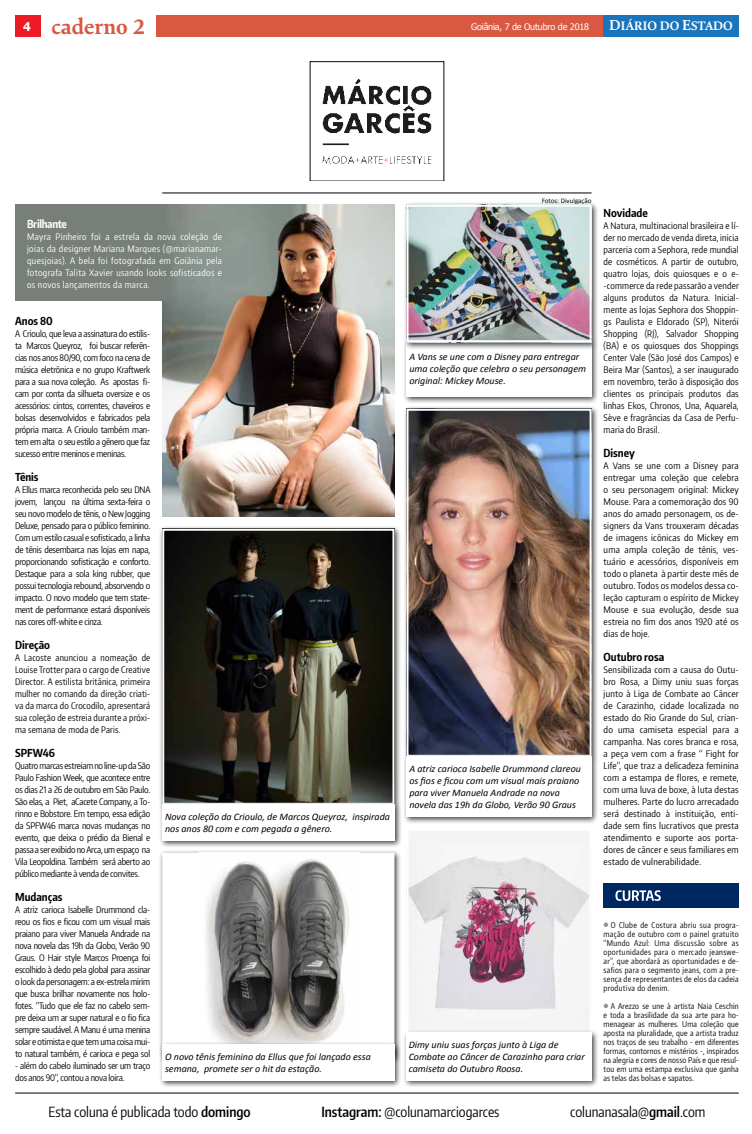
<style>
.page{position:relative;width:752px;height:1134px;background:#fff}
.page>*{position:absolute;margin:0;border:0;box-sizing:border-box;transform-origin:0 0}
.t1{font:700 22px "Cala";color:#d95842}
.t2{font:14px "Encode Sans Compressed";color:#000}
.t3{font:700 12.4px "Cala";color:#fff}
.t4{font:700 11px "Encode Sans Compressed";color:#000}
.t5{font:700 11px "Encode Sans Compressed";letter-spacing:-.03em;color:#fff}
.t6{font:italic 10px/12px "Calibri";color:#000}
.t7{font:9px/12px "Encode Sans Compressed";letter-spacing:-.02em;color:#000;text-align:justify}
.t8{font:9px/12px "Encode Sans Compressed";letter-spacing:-.02em;color:#000;text-align:justify;scale:1.05 1}
.t9{font:9px/12px "Encode Sans Compressed";letter-spacing:.04em;color:#fff;text-align:justify}
.t10{font:9px "Tahoma";letter-spacing:-.02em;color:#fff}
.t11{font:7.9px/9px "Encode Sans Compressed";letter-spacing:.02em;color:#000;text-align:justify}
.t12{font:7px "Calibri";color:#000}
.s1{font-size:14.4px}
.s2{font-weight:600}
</style>
<div class="page">
<div style="left:156px;top:15px;width:447px;height:22px;background:#d95842"></div>
<div style="left:603px;top:15px;width:135px;height:22px;background:#1b75bc"></div>
<div style="left:15px;top:15px;width:25px;height:22px;background:#ed1b23"></div>
<img style="left:162px;top:205px;width:232px;height:312px">
<div style="left:159px;top:525px;width:243px;height:287px;background:#000;opacity:.75"></div>
<img style="left:165px;top:532px;width:226px;height:269px">
<div style="left:162px;top:529px;width:232px;height:276px;border:2px solid #fff"></div>
<div style="left:159px;top:849px;width:243px;height:215px;background:#000;opacity:.75"></div>
<div style="left:163px;top:854px;width:230px;height:202px;background:#fff"></div>
<img style="left:206px;top:859px;width:144px;height:182px">
<div style="left:162px;top:853px;width:232px;height:204px;border:2px solid #fff"></div>
<div style="left:407px;top:830px;width:183px;height:202px;background:#f4f4f4"></div>
<img style="left:409px;top:857px;width:179px;height:153px">
<div style="left:406px;top:829px;width:185px;height:204px;border:2px solid #fff"></div>
<div style="left:403px;top:405px;width:195px;height:359px;background:#000;opacity:.75"></div>
<img style="left:409px;top:412px;width:179px;height:341px">
<div style="left:406px;top:409px;width:185px;height:348px;border:2px solid #fff"></div>
<div style="left:158px;top:801px;width:243px;height:47px;background:#000;opacity:.75"></div>
<div style="left:162px;top:805px;width:232px;height:36px;background:#fff"></div>
<div style="left:158px;top:1041px;width:243px;height:47px;background:#000;opacity:.75"></div>
<div style="left:162px;top:1045px;width:232px;height:36px;background:#fff"></div>
<div style="left:402px;top:1029px;width:196px;height:59px;background:#000;opacity:.75"></div>
<div style="left:405px;top:1033px;width:186px;height:48px;background:#fff"></div>
<div style="left:402px;top:339px;width:196px;height:65px;background:#000;opacity:.75"></div>
<div style="left:406px;top:342px;width:185px;height:55px;background:#fff"></div>
<div style="left:402px;top:753px;width:196px;height:71px;background:#000;opacity:.75"></div>
<div style="left:406px;top:757px;width:185px;height:60px;background:#fff"></div>
<hr style="left:162px;top:193px;width:429px;height:1px;background:#000">
<img style="left:309px;top:61px;width:135px;height:120px">
<hr style="left:15px;top:1093px;width:723px;height:1px;background:#000">
<div style="left:403px;top:201px;width:195px;height:149px;background:#000;opacity:.75"></div>
<img style="left:409px;top:208px;width:179px;height:131px">
<div style="left:406px;top:205px;width:185px;height:137px;border:2px solid #fff"></div>
<div style="left:603px;top:884px;width:135px;height:24px;background:#002762"></div>
<svg style="left:615px;top:890px;width:45px;height:11px"></svg>
<svg style="left:603px;top:922px;width:4px;height:5px"></svg>
<svg style="left:603px;top:1004px;width:4px;height:4px"></svg>
<div style="left:15px;top:205px;width:151px;height:96px;background:#787f78"></div>
<h1 class="t1" style="left:23px;top:13px;width:123px"><sup>4</sup> caderno 2</h1>
<p class="t10" style="left:471px;top:20px;width:119px">Goiânia, 7 de Outubro de 2018</p>
<h3 class="t3" style="left:609px;top:18px;width:125px"><span class="s1">D</span>IÁRIO DO <span class="s1">E</span>STADO</h3>
<p class="t5" style="left:27px;top:216px;width:41px">Brilhante</p>
<p class="t9" style="left:27px;top:230px;width:196px">Mayra Pinheiro foi a estrela da nova coleção de joias da designer Mariana Marques (@marianamar&shy;quesjoias). A bela foi fotografada em Goiânia pela fotografa Talita Xavier usando looks sofisticados e os novos lançamentos da marca.</p>
<p class="t4" style="left:15px;top:313px;width:39px">Anos 80</p>
<p class="t7" style="left:15px;top:327px;width:137px">A Crioulo, que leva a assinatura do estilis&shy;ta Marcos Queyroz, foi buscar referên&shy;cias nos anos 80/90, com foco na cena de música eletrônica e no grupo Kraftwerk para a sua nova coleção. As apostas fi&shy;cam por conta da silhueta oversize e os acessórios: cintos, correntes, chaveiros e bolsas desenvolvidos e fabricados pela própria marca. A Crioulo também man&shy;tem em alta o seu estilo a gênero que faz sucesso entre meninos e meninas.</p>
<p class="t4" style="left:15px;top:469px;width:25px">Tênis</p>
<p class="t7" style="left:15px;top:483px;width:137px">A Ellus marca reconhecida pelo seu DNA jovem, lançou na última sexta-feira o seu novo modelo de tênis, o New Jogging Deluxe, pensado para o público feminino.<br>Com um estilo casual e sofisticado, a linha de tênis desembarca nas lojas em napa, proporcionando sofisticação e conforto.<br>Destaque para a sola king rubber, que possui tecnologia rebound, absorvendo o impacto. O novo modelo que tem state&shy;ment de performance estará disponíveis nas cores off-white e cinza.</p>
<p class="t4" style="left:15px;top:637px;width:36px">Direção</p>
<p class="t7" style="left:15px;top:651px;width:136px">A Lacoste anunciou a nomeação de Louise Trotter para o cargo de Creative Director. A estilista britânica, primeira mulher no comando da direção criati&shy;va da marca do Crocodilo, apresentará sua coleção de estreia durante a próxi&shy;ma semana de moda de Paris.</p>
<p class="t4" style="left:15px;top:745px;width:41px">SPFW46</p>
<p class="t7" style="left:15px;top:759px;width:136px">Quatro marcas estreiam no line-up da São Paulo Fashion Week, que acontece entre os dias 21 a 26 de outubro em São Paulo.<br>São elas, a Piet, aCacete Company, a To&shy;rinno e Bobstore. Em tempo, essa edição da SPFW46 marca novas mudanças no evento, que deixa o prédio da Bienal e passa a ser exibido no Arca, um espaço na Vila Leopoldina. Também será aberto ao público mediante à venda de convites.</p>
<p class="t4" style="left:15px;top:889px;width:49px">Mudanças</p>
<p class="t7" style="left:15px;top:903px;width:137px">A atriz carioca Isabelle Drummond cla&shy;reou os fios e ficou com um visual mais praiano para viver Manuela Andrade na nova novela das 19h da Globo, Verão 90<br>Graus. O Hair style Marcos Proença foi escolhido à dedo pela global para assinar o look da personagem: a ex-estrela mirim que busca brilhar novamente nos holo&shy;fotes. “Tudo que ele faz no cabelo sem&shy;pre deixa um ar super natural e o fio fica sempre saudável. A Manu é uma menina solar e otimista e que tem uma coisa mui&shy;to natural também, é carioca e pega sol</p>
<p class="t7" style="left:15px;top:1059px;width:136px">- além do cabelo iluminado ser um traço dos anos 90”, contou a nova loira.</p>
<p class="t6" style="left:165px;top:810px;width:226px">Nova coleção da Crioulo, de Marcos Queyroz, inspirada nos anos 80 com e com pegada a gênero.</p>
<p class="t6" style="left:165px;top:1050px;width:207px">O novo tênis feminino da Ellus que foi lançado essa semana, promete ser o hit da estação.</p>
<p class="t12" style="left:541px;top:196px;width:51px">Fotos: Divulgação</p>
<p class="t6" style="left:409px;top:350px;width:178px">A Vans se une com a Disney para entregar uma coleção que celebra o seu personagem original: Mickey Mouse.</p>
<p class="t6" style="left:409px;top:762px;width:173px">A atriz carioca Isabelle Drummond clareou os fios e ficou com um visual mais praiano para viver Manuela Andrade na nova novela das 19h da Globo, Verão 90 Graus</p>
<p class="t4" style="left:603px;top:205px;width:46px">Novidade</p>
<p class="t7" style="left:603px;top:219px;width:137px">A Natura, multinacional brasileira e lí&shy;der no mercado de venda direta, inicia parceria com a Sephora, rede mundial de cosméticos. A partir de outubro, quatro lojas, dois quiosques e o e--commerce da rede passarão a vender alguns produtos da Natura. Inicial&shy;mente as lojas Sephora dos Shoppin&shy;gs Paulista e Eldorado (SP), Niterói Shopping (RJ), Salvador Shopping (BA) e os quiosques dos Shoppings Center Vale (São José dos Campos) e Beira Mar (Santos), a ser inaugurado em novembro, terão à disposição dos clientes os principais produtos das linhas Ekos, Chronos, Una, Aquarela, Sève e fragrâncias da Casa de Perfu&shy;maria do Brasil.</p>
<p class="t4" style="left:603px;top:445px;width:33px">Disney</p>
<p class="t8" style="left:603px;top:459px;width:130px">A Vans se une com a Disney para entregar uma coleção que celebra o seu personagem original: Mickey Mouse. Para a comemoração dos 90 anos do amado personagem, os de&shy;signers da Vans trouxeram décadas de imagens icônicas do Mickey em uma ampla coleção de tênis, ves&shy;tuário e acessórios, disponíveis em todo o planeta à partir deste mês de outubro. Todos os modelos dessa co&shy;leção capturam o espírito de Mickey Mouse e sua evolução, desde sua estreia no fim dos anos 1920 até os dias de hoje.</p>
<p class="t4" style="left:603px;top:649px;width:62px">Outubro rosa</p>
<p class="t8" style="left:603px;top:663px;width:130px">Sensibilizada com a causa do Outu&shy;bro Rosa, a Dimy uniu suas forças junto à Liga de Combate ao Câncer de Carazinho, cidade localizada no estado do Rio Grande do Sul, crian&shy;do uma camiseta especial para a campanha. Nas cores branca e rosa, a peça vem com a frase “ Fight for Life”, que traz a delicadeza feminina com a estampa de flores, e remete, com uma luva de boxe, à luta destas mulheres. Parte do lucro arrecadado será destinado à instituição, enti&shy;dade sem fins lucrativos que presta atendimento e suporte aos porta&shy;dores de câncer e seus familiares em estado de vulnerabilidade.</p>
<p class="t6" style="left:408px;top:1038px;width:178px">Dimy uniu suas forças junto à Liga de<br>Combate ao Câncer de Carazinho para criar camiseta do Outubro Roosa.</p>
<p class="t11" style="left:603px;top:920px;width:136px;text-indent:7px">O Clube de Costura abriu sua progra&shy;mação de outubro com o painel gratuito “Mundo Azul: Uma discussão sobre as oportunidades para o mercado jeanswe&shy;ar”, que abordará as oportunidades e de&shy;safios para o segmento jeans, com a pre&shy;sença de representantes de elos da cadeia produtiva do denim.</p>
<p class="t11" style="left:603px;top:1001px;width:136px;text-indent:7px">A Arezzo se une à artista Naia Ceschin e toda a brasilidade da sua arte para ho&shy;menagear as mulheres. Uma coleção que aposta na pluralidade, que a artista traduz nos traços de seu trabalho - em diferentes formas, contornos e mistérios -, inspirados na alegria e cores de nosso País e que resul&shy;tou em uma estampa exclusiva que ganha as telas das bolsas e sapatos.</p>
<h2 class="t2" style="left:48px;top:1102px;width:204px">Esta coluna é publicada todo <span class="s2">domingo</span></h2>
<h2 class="t2" style="left:321px;top:1102px;width:179px"><span class="s2">Instagram:</span> @colunamarciogarces</h2>
<h2 class="t2" style="left:570px;top:1102px;width:137px">colunanasala@<span class="s2">gmail</span>.com</h2>
</div>
